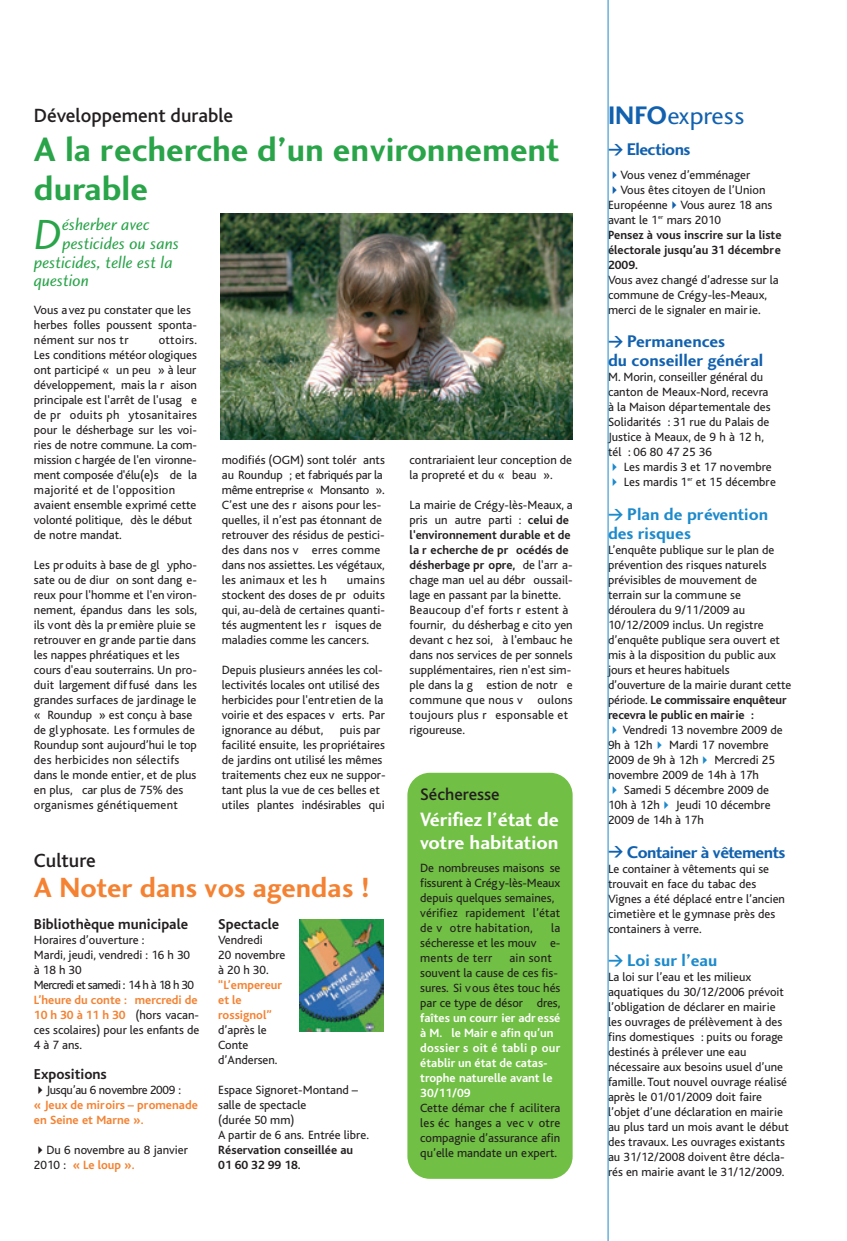
<style>
.page{position:relative;width:847px;height:1241px;background:#fff}
.page>*{position:absolute;margin:0;border:0;box-sizing:border-box;transform-origin:0 0}
.t1{font:43.62px "Charlotte Sans Book Italic Plain";color:#29a449}
.t2{font:35px/38.8px "Charlotte Sans Bold Plain";color:#29a449}
.t3{font:28.75px "Charlotte Sans Bold Plain";color:#f48232}
.t4{font:26.25px "Charlotte Sans Book Plain";letter-spacing:-.005em;color:#1161af}
.t5{font:20px/22.5px "Charlotte Sans Bold Plain";color:#fff}
.t6{font:500 20px "Bliss";color:#231f20}
.t7{font:17.5px "Charlotte Sans Book Italic Plain";color:#29a449}
.t8{font:17.5px/18.8px "Charlotte Sans Bold Plain";color:#1d8acb}
.t9{font:17.5px/18.8px "Charlotte Sans Bold Plain";letter-spacing:-.005em;color:#1161af}
.t10{font:17.5px "Charlotte Sans Bold Plain";letter-spacing:-.03em;color:#1161af}
.t11{font:500 17.5px "Bliss";color:#231f20}
.t12{font:700 15px "Bliss";color:#231f20}
.t13{font:12.5px/15px "Bliss";color:#231f20}
.t14{font:700 12.5px/15px "Bliss";color:#fff}
.t15{font:700 12.5px/15px "Bliss";color:#231f20}
.t16{font:700 12.5px/15px "Bliss";color:#f48232}
.t17{font:12.5px "Bliss";letter-spacing:-.025em;color:#231f20}
.s1{font-weight:700;color:#f48232}
.s2{font-weight:700}
.s3{font-family:"Charlotte Sans Bold Plain"}
.s4{font-family:"DIN";font-weight:700;font-size:15px}
</style>
<div class="page">
<hr style="left:608px;top:0;width:1px;height:1241px;background:#1d8acb">
<div style="left:407px;top:773px;width:166px;height:406px;background:#71bf44;border-radius:23px"></div>
<img style="left:221px;top:214px;width:352px;height:225px">
<img style="left:300px;top:920px;width:83px;height:111px">
<h3 class="t6" style="left:34px;top:105px;width:201px">Développement durable</h3>
<h2 class="t2" style="left:34px;top:129px;width:527px">A la recherche d’un environnement durable</h2>
<h1 class="t1" style="left:34px;top:208px;width:30px">D</h1>
<h3 class="t7" style="left:62px;top:214px;width:89px">ésherber avec</h3>
<h3 class="t7" style="left:62px;top:232px;width:119px">pesticides ou sans</h3>
<h3 class="t7" style="left:34px;top:251px;width:140px">pesticides, telle est la</h3>
<h3 class="t7" style="left:34px;top:270px;width:56px">question</h3>
<p class="t13" style="left:34px;top:302px;width:165px">Vous avez pu constater que les herbes folles poussent sponta&shy;nément sur nos tr</p>
<p class="t13" style="left:34px;top:332px;width:165px;text-indent:125px">ottoirs.<br>Les conditions météor ologiques ont participé « un peu » à leur développement, mais la r aison principale est l'arrêt de l'usag e de pr oduits ph ytosanitaires pour le désherbage sur les voi&shy;ries de notre commune. La com&shy;mission c hargée de l'en vironne&shy;ment composée d'élu(e)s de la majorité et de l'opposition avaient ensemble exprimé cette volonté politique, dès le début de notre mandat.</p>
<p class="t13" style="left:34px;top:557px;width:165px">Les pr oduits à base de gl ypho&shy;sate ou de diur on sont dang e&shy;reux pour l'homme et l'en viron&shy;nement, épandus dans les sols, ils vont dès la pr emière pluie se retrouver en grande partie dans les nappes phréatiques et les cours d'eau souterrains. Un pro&shy;duit largement dif fusé dans les grandes surfaces de jardinage le « Roundup » est conçu à base de gl yphosate. Les f ormules de<br>Roundup sont aujourd’hui le top des herbicides non sélectifs dans le monde entier, et de plus en plus, car plus de 75% des organismes génétiquement</p>
<p class="t13" style="left:222px;top:452px;width:165px">modifiés (OGM) sont tolér ants au Roundup ; et fabriqués par la même entreprise « Monsanto ».<br>C’est une des r aisons pour les&shy;quelles, il n’est pas étonnant de retrouver des résidus de pestici&shy;des dans nos v erres comme dans nos assiettes. Les végétaux, les animaux et les h</p>
<p class="t13" style="left:222px;top:572px;width:165px;text-indent:125px">umains stockent des doses de pr oduits qui, au-delà de certaines quanti&shy;tés augmentent les r isques de maladies comme les cancers.</p>
<p class="t13" style="left:222px;top:662px;width:165px">Depuis plusieurs années les col&shy;lectivités locales ont utilisé des herbicides pour l'entretien de la voirie et des espaces v erts. Par ignorance au début,</p>
<p class="t13" style="left:222px;top:722px;width:165px;text-indent:118px">puis par facilité ensuite, les propriétaires de jardins ont utilisé les mêmes traitements chez eux ne suppor&shy;tant plus la vue de ces belles et utiles plantes indésirables qui</p>
<h3 class="t6" style="left:34px;top:850px;width:63px">Culture</h3>
<h3 class="t3" style="left:34px;top:870px;width:338px">A Noter dans vos agendas !</h3>
<p class="t12" style="left:218px;top:916px;width:62px">Spectacle</p>
<p class="t13" style="left:218px;top:932px;width:69px">Vendredi<br>20 novembre à 20 h 30.</p>
<p class="t16" style="left:218px;top:977px;width:65px">“L’empereur et le rossignol”</p>
<p class="t13" style="left:218px;top:1022px;width:61px">d’après le<br>Conte d’Andersen.</p>
<p class="t13" style="left:218px;top:1082px;width:152px">Espace Signoret-Montand – salle de spectacle<br>(durée 50 mm)<br>A partir de 6 ans. Entrée libre.</p>
<p class="t15" style="left:218px;top:1142px;width:137px">Réservation conseillée au<br>01 60 32 99 18.</p>
<p class="t12" style="left:34px;top:916px;width:156px">Bibliothèque municipale</p>
<p class="t13" style="left:34px;top:932px;width:161px">Horaires d’ouverture :<br>Mardi, jeudi, vendredi : 16 h 30 à 18 h 30<br>Mercredi et samedi : 14 h à 18 h 30</p>
<p class="t13" style="left:34px;top:992px;width:167px"><span class="s1">L’heure du conte : mercredi de<br>10 h 30 à 11 h 30</span> (hors vacan&shy;ces scolaires) pour les enfants de<br>4 à 7 ans.</p>
<p class="t12" style="left:34px;top:1066px;width:74px">Expositions</p>
<p class="t17" style="left:46px;top:1083px;width:136px">Jusqu’au 6 novembre 2009 :</p>
<p class="t16" style="left:34px;top:1097px;width:165px">« Jeux de miroirs – promenade en Seine et Marne ».</p>
<p class="t13" style="left:34px;top:1142px;width:155px;text-indent:13px">Du 6 novembre au 8 janvier<br>2010 : <span class="s1">« Le loup ».</span></p>
<p class="t13" style="left:410px;top:452px;width:164px">contrariaient leur conception de la propreté et du « beau ».</p>
<p class="t13" style="left:410px;top:497px;width:165px">La mairie de Crégy-lès-Meaux, a pris un autre parti : <span class="s2">celui de l'environnement durable et de la r echerche de pr océdés de désherbage pr opre,</span> de l'arr a&shy;chage man uel au débr oussail&shy;lage en passant par la binette.<br>Beaucoup d'ef forts r estent à fournir, du désherbag e cito yen devant c hez soi, à l'embauc he dans nos services de per sonnels supplémentaires, rien n'est sim&shy;ple dans la g estion de notr e commune que nous v oulons toujours plus r esponsable et rigoureuse.</p>
<h3 class="t11" style="left:420px;top:785px;width:81px">Sécheresse</h3>
<h3 class="t5" style="left:420px;top:808px;width:140px">Vérifiez l’état de votre habitation</h3>
<p class="t13" style="left:420px;top:861px;width:142px">De nombreuses maisons se fissurent à Crégy-lès-Meaux depuis quelques semaines, vérifiez rapidement l’état de v otre habitation,</p>
<p class="t13" style="left:420px;top:921px;width:142px;text-align:justify;text-indent:131px">la sécheresse et les mouv e&shy;ments de terr</p>
<p class="t13" style="left:420px;top:951px;width:142px;text-indent:89px">ain sont souvent la cause de ces fis&shy;sures. Si vous êtes touc hés par ce type de désor dres,</p>
<p class="t14" style="left:420px;top:1011px;width:142px">faîtes un courr ier adr essé à M. le Mair e afin qu’un dossier s oit é tabli p our établir un état de catas&shy;trophe naturelle avant le<br>30/11/09</p>
<p class="t13" style="left:420px;top:1101px;width:142px;text-align:justify">Cette démar che f acilitera les éc hanges a vec v otre compagnie d’assurance afin qu’elle mandate un expert.</p>
<h3 class="t4" style="left:608px;top:99px;width:138px"><span class="s3">INFO</span>express</h3>
<h3 class="t10" style="left:608px;top:139px;width:84px"><span class="s4">&gt;</span> Elections</h3>
<p class="t13" style="left:620px;top:167px;width:131px">Vous venez d’emménager</p>
<p class="t13" style="left:620px;top:182px;width:146px">Vous êtes citoyen de l’Union</p>
<p class="t13" style="left:608px;top:197px;width:166px">Européenne Vous aurez 18 ans</p>
<p class="t13" style="left:608px;top:212px;width:115px">avant le 1<sup>er</sup> mars 2010</p>
<p class="t15" style="left:608px;top:227px;width:175px">Pensez à vous inscrire sur la liste</p>
<p class="t15" style="left:608px;top:242px;width:174px">électorale jusqu’au 31 décembre</p>
<p class="t15" style="left:608px;top:257px;width:31px">2009.</p>
<p class="t13" style="left:608px;top:272px;width:172px">Vous avez changé d’adresse sur la commune de Crégy-les-Meaux, merci de le signaler en mairie.</p>
<h3 class="t9" style="left:608px;top:332px;width:157px"><span class="s4">&gt;</span> Permanences<br>du conseiller général</h3>
<p class="t13" style="left:608px;top:370px;width:164px">M. Morin, conseiller général du canton de Meaux-Nord, recevra à la Maison départementale des<br>Solidarités : 31 rue du Palais de<br>Justice à Meaux, de 9 h à 12 h, tél : 06 80 47 25 36</p>
<p class="t13" style="left:624px;top:460px;width:154px">Les mardis 3 et 17 novembre<br>Les mardis 1<sup>er</sup> et 15 décembre</p>
<h3 class="t8" style="left:608px;top:505px;width:161px"><span class="s4">&gt;</span> Plan de prévention des risques</h3>
<p class="t13" style="left:608px;top:542px;width:185px">L’enquête publique sur le plan de prévention des risques naturels prévisibles de mouvement de terrain sur la commune se déroulera du 9/11/2009 au<br>10/12/2009 inclus. Un registre d’enquête publique sera ouvert et mis à la disposition du public aux jours et heures habituels<br>d’ouverture de la mairie durant cette période. <span class="s2">Le commissaire enquêteur recevra le public en mairie :</span></p>
<p class="t13" style="left:608px;top:722px;width:176px;text-indent:15px">Vendredi 13 novembre 2009 de<br>9h à 12h</p>
<p class="t13" style="left:608px;top:737px;width:162px;text-indent:61px">Mardi 17 novembre<br>2009 de 9h à 12h</p>
<p class="t13" style="left:608px;top:752px;width:168px;text-indent:106px">Mercredi 25 novembre 2009 de 14h à 17h</p>
<p class="t13" style="left:608px;top:782px;width:163px;text-indent:16px">Samedi 5 décembre 2009 de<br>10h à 12h</p>
<p class="t13" style="left:608px;top:797px;width:164px;text-indent:68px">Jeudi 10 décembre<br>2009 de 14h à 17h</p>
<h3 class="t10" style="left:608px;top:841px;width:179px"><span class="s4">&gt;</span> Container à vêtements</h3>
<p class="t13" style="left:608px;top:861px;width:178px">Le container à vêtements qui se trouvait en face du tabac des<br>Vignes a été déplacé entre l’ancien cimetière et le gymnase près des containers à verre.</p>
<h3 class="t8" style="left:608px;top:951px;width:111px"><span class="s4">&gt;</span> Loi sur l’eau</h3>
<p class="t13" style="left:608px;top:970px;width:182px">La loi sur l’eau et les milieux aquatiques du 30/12/2006 prévoit l’obligation de déclarer en mairie les ouvrages de prélèvement à des fins domestiques : puits ou forage destinés à prélever une eau nécessaire aux besoins usuel d’une famille. Tout nouvel ouvrage réalisé après le 01/01/2009 doit faire l’objet d’une déclaration en mairie au plus tard un mois avant le début des travaux. Les ouvrages existants au 31/12/2008 doivent être décla&shy;rés en mairie avant le 31/12/2009.</p>
</div>
